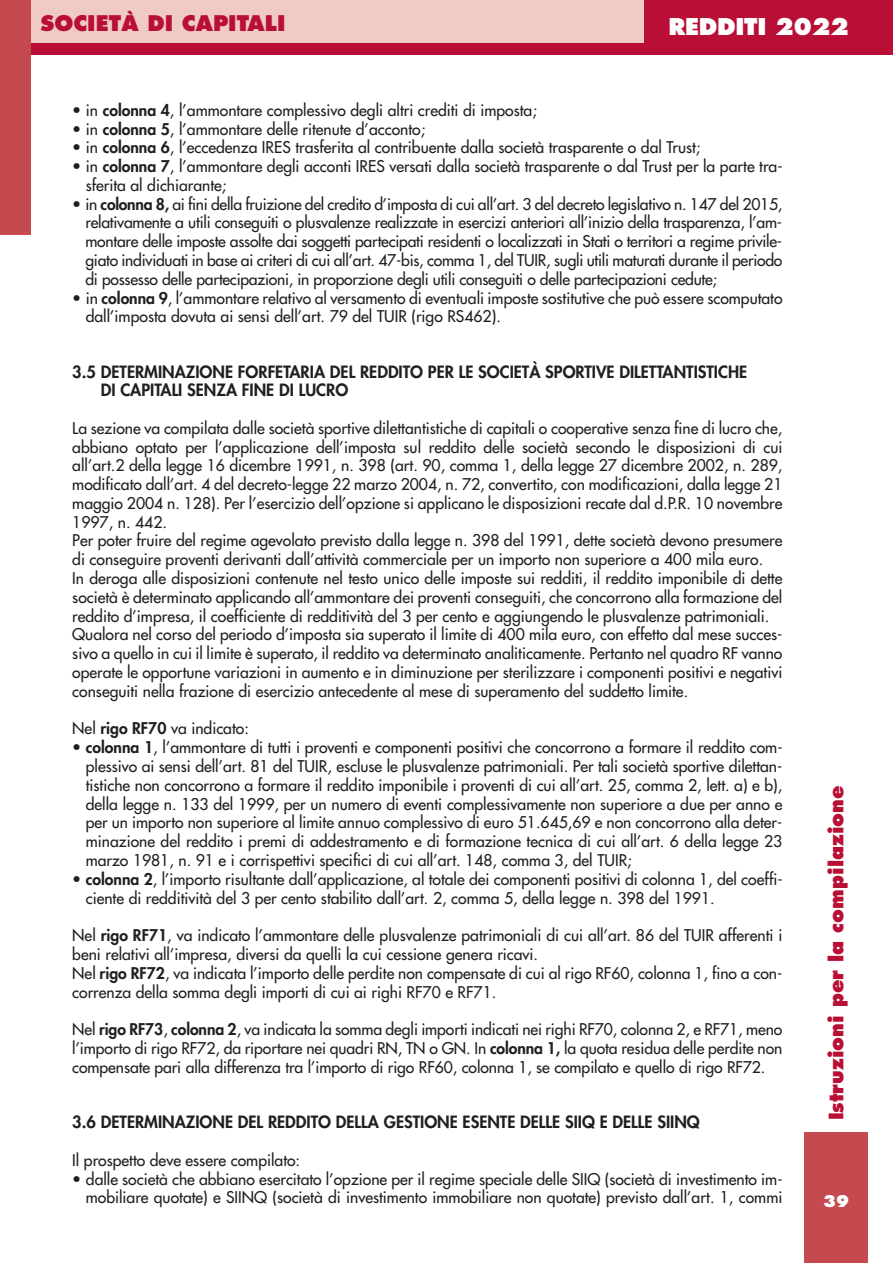
<style>
.page{position:relative;width:893px;height:1263px;background:#fff}
.page>*{position:absolute;margin:0;border:0;box-sizing:border-box;transform-origin:0 0}
.t1{font:800 22.5px "Futura";letter-spacing:-.015em;color:#fff}
.t2{font:800 21px "Futura";color:#b90f36}
.t3{font:800 19.5px "Futura";color:#b90f36}
.t4{font:800 16.5px/18px "Futura";color:#231f20}
.t5{font:15.75px/18.8px "Futura";color:#231f20}
.t6{font:800 15.75px "Futura";color:#fff}
.s1{font-weight:800}
</style>
<div class="page">
<div style="left:804px;top:1132px;width:64px;height:131px;background:#c44a50"></div>
<div style="left:30px;top:0;width:863px;height:54px;background:#b90f36"></div>
<div style="left:30px;top:0;width:614px;height:43px;background:#efcbc3"></div>
<div style="left:0;top:0;width:30px;height:235px;background:#c44a50"></div>
<p class="t2" style="left:41px;top:14px;width:246px">SOCIETÀ DI CAPITALI</p>
<p class="t1" style="left:669px;top:16px;width:182px">REDDITI 2022</p>
<p class="t5" style="left:72px;top:102px;width:466px">• in <span class="s1">colonna 4</span>, l’ammontare complessivo degli altri crediti di imposta;</p>
<p class="t5" style="left:72px;top:120px;width:354px">• in <span class="s1">colonna 5</span>, l’ammontare delle ritenute d’acconto;</p>
<p class="t5" style="left:72px;top:139px;width:630px">• in <span class="s1">colonna 6</span>, l’eccedenza IRES trasferita al contribuente dalla società trasparente o dal Trust;</p>
<p class="t5" style="left:86px;top:158px;width:698px;text-indent:-14px">• in <span class="s1">colonna 7</span>, l’ammontare degli acconti IRES versati dalla società trasparente o dal Trust per la parte tra&shy;sferita al dichiarante;</p>
<p class="t5" style="left:85px;top:196px;width:699px;text-align:justify;text-indent:-13px">• in <span class="s1">colonna 8,</span> ai fini della fruizione del credito d’imposta di cui all’art. 3 del decreto legislativo n. 147 del 2015, relativamente a utili conseguiti o plusvalenze realizzate in esercizi anteriori all’inizio della trasparenza, l’am&shy;montare delle imposte assolte dai soggetti partecipati residenti o localizzati in Stati o territori a regime privile&shy;giato individuati in base ai criteri di cui all’art. 47-bis, comma 1, del TUIR, sugli utili maturati durante il periodo di possesso delle partecipazioni, in proporzione degli utili conseguiti o delle partecipazioni cedute;</p>
<p class="t5" style="left:86px;top:290px;width:698px;text-indent:-14px">• in <span class="s1">colonna 9</span>, l’ammontare relativo al versamento di eventuali imposte sostitutive che può essere scomputato dall’imposta dovuta ai sensi dell’art. 79 del TUIR (rigo RS462).</p>
<p class="t4" style="left:101px;top:364px;width:648px;text-indent:-29px">3.5 DETERMINAZIONE FORFETARIA DEL REDDITO PER LE SOCIETÀ SPORTIVE DILETTANTISTICHE<br>DI CAPITALI SENZA FINE DI LUCRO</p>
<p class="t5" style="left:72px;top:420px;width:712px;text-align:justify">La sezione va compilata dalle società sportive dilettantistiche di capitali o cooperative senza fine di lucro che, abbiano optato per l’applicazione dell’imposta sul reddito delle società secondo le disposizioni di cui all’art.2 della legge 16 dicembre 1991, n. 398 (art. 90, comma 1, della legge 27 dicembre 2002, n. 289, modificato dall’art. 4 del decreto-legge 22 marzo 2004, n. 72, convertito, con modificazioni, dalla legge 21 maggio 2004 n. 128). Per l’esercizio dell’opzione si applicano le disposizioni recate dal d.P.R. 10 novembre 1997, n. 442.</p>
<p class="t5" style="left:72px;top:532px;width:712px">Per poter fruire del regime agevolato previsto dalla legge n. 398 del 1991, dette società devono presumere di conseguire proventi derivanti dall’attività commerciale per un importo non superiore a 400 mila euro.</p>
<p class="t5" style="left:72px;top:570px;width:712px;text-align:justify">In deroga alle disposizioni contenute nel testo unico delle imposte sui redditi, il reddito imponibile di dette società è determinato applicando all’ammontare dei proventi conseguiti, che concorrono alla formazione del reddito d’impresa, il coefficiente di redditività del 3 per cento e aggiungendo le plusvalenze patrimoniali.</p>
<p class="t5" style="left:72px;top:626px;width:712px;text-align:justify">Qualora nel corso del periodo d’imposta sia superato il limite di 400 mila euro, con effetto dal mese succes&shy;sivo a quello in cui il limite è superato, il reddito va determinato analiticamente. Pertanto nel quadro RF vanno operate le opportune variazioni in aumento e in diminuzione per sterilizzare i componenti positivi e negativi conseguiti nella frazione di esercizio antecedente al mese di superamento del suddetto limite.</p>
<p class="t5" style="left:72px;top:720px;width:178px">Nel <span class="s1">rigo RF70</span> va indicato:</p>
<p class="t5" style="left:86px;top:739px;width:698px;text-align:justify;text-indent:-14px">• <span class="s1">colonna 1</span>, l’ammontare di tutti i proventi e componenti positivi che concorrono a formare il reddito com&shy;plessivo ai sensi dell’art. 81 del TUIR, escluse le plusvalenze patrimoniali. Per tali società sportive dilettan&shy;tistiche non concorrono a formare il reddito imponibile i proventi di cui all’art. 25, comma 2, lett. a) e b), della legge n. 133 del 1999, per un numero di eventi complessivamente non superiore a due per anno e per un importo non superiore al limite annuo complessivo di euro 51.645,69 e non concorrono alla deter&shy;minazione del reddito i premi di addestramento e di formazione tecnica di cui all’art. 6 della legge 23 marzo 1981, n. 91 e i corrispettivi specifici di cui all’art. 148, comma 3, del TUIR;</p>
<p class="t5" style="left:86px;top:871px;width:698px;text-indent:-14px">• <span class="s1">colonna 2</span>, l’importo risultante dall’applicazione, al totale dei componenti positivi di colonna 1, del coeffi&shy;ciente di redditività del 3 per cento stabilito dall’art. 2, comma 5, della legge n. 398 del 1991.</p>
<p class="t5" style="left:72px;top:927px;width:712px">Nel <span class="s1">rigo RF71</span>, va indicato l’ammontare delle plusvalenze patrimoniali di cui all’art. 86 del TUIR afferenti i beni relativi all’impresa, diversi da quelli la cui cessione genera ricavi.</p>
<p class="t5" style="left:72px;top:964px;width:712px">Nel <span class="s1">rigo RF72</span>, va indicata l’importo delle perdite non compensate di cui al rigo RF60, colonna 1, fino a con&shy;correnza della somma degli importi di cui ai righi RF70 e RF71.</p>
<p class="t5" style="left:72px;top:1021px;width:712px;text-align:justify">Nel <span class="s1">rigo RF73</span>, <span class="s1">colonna 2</span>, va indicata la somma degli importi indicati nei righi RF70, colonna 2, e RF71, meno l’importo di rigo RF72, da riportare nei quadri RN, TN o GN. In <span class="s1">colonna 1,</span> la quota residua delle perdite non compensate pari alla differenza tra l’importo di rigo RF60, colonna 1, se compilato e quello di rigo RF72.</p>
<p class="t4" style="left:72px;top:1114px;width:629px">3.6 DETERMINAZIONE DEL REDDITO DELLA GESTIONE ESENTE DELLE SIIQ E DELLE SIINQ</p>
<p class="t5" style="left:72px;top:1152px;width:229px">Il prospetto deve essere compilato:</p>
<p class="t5" style="left:72px;top:1170px;width:712px;text-align:right">• dalle società che abbiano esercitato l’opzione per il regime speciale delle SIIQ (società di investimento im&shy;mobiliare quotate) e SIINQ (società di investimento immobiliare non quotate) previsto dall’art. 1, commi</p>
<p class="t3" style="left:827px;top:1120px;width:337px;rotate:-90deg">Istruzioni per la compilazione</p>
<p class="t6" style="left:823px;top:1194px;width:28px">39</p>
</div>
